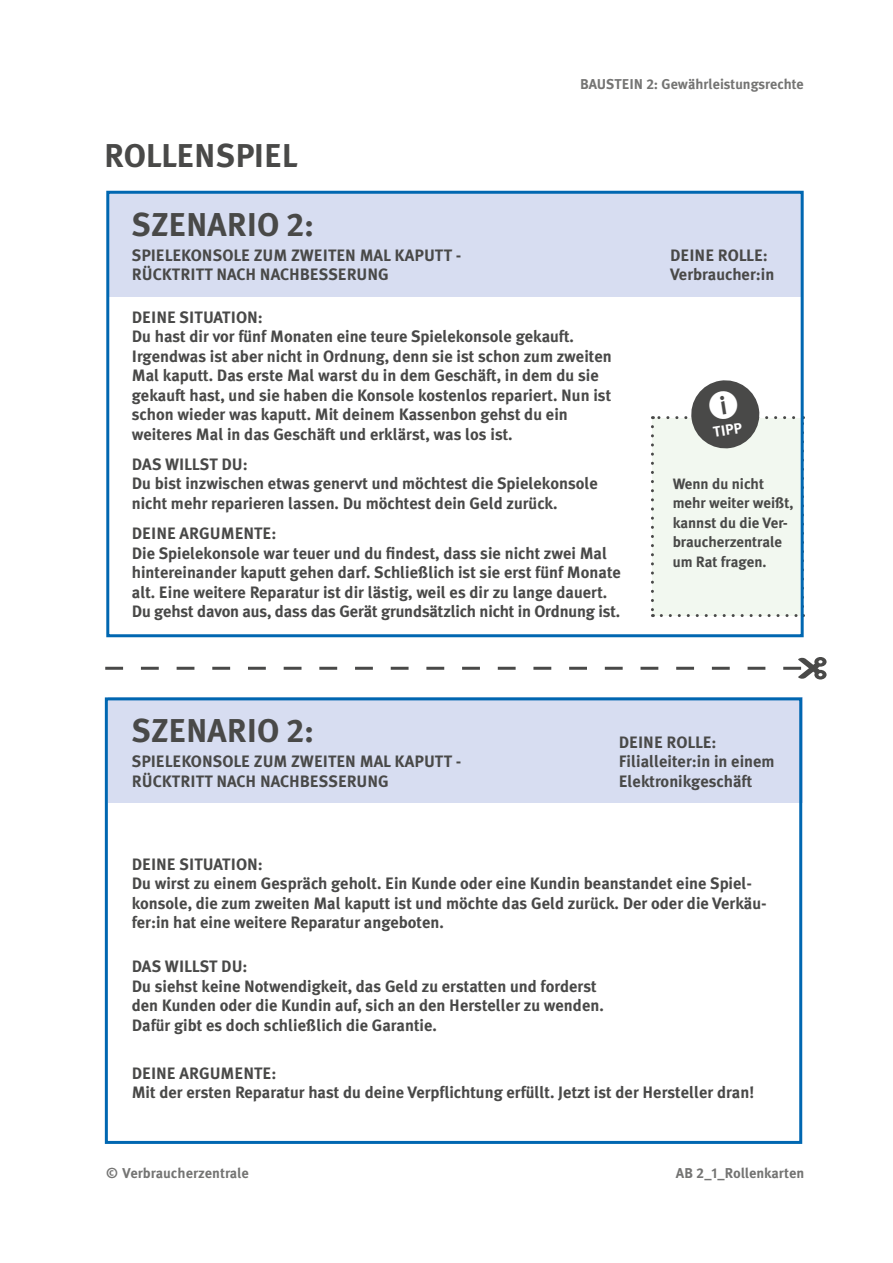
<style>
.page{position:relative;width:893px;height:1263px;background:#fff}
.page>*{position:absolute;margin:0;border:0;box-sizing:border-box;transform-origin:0 0}
.t1{font:700 33px "Meta Plus";color:#494948}
.t2{font:700 16.5px/19.5px "Meta Plus";color:#494948}
.t3{font:700 15px/19.5px "Meta Plus";color:#494948}
.t4{font:700 14.7px "Meta Plus";color:#fff}
.t5{font:700 14.25px "Meta Pro";color:#747473}
.t6{font:700 14.25px "Meta Plus";color:#747473}
.s1{font-family:"Meta Plus Bold Caps";font-weight:400}
</style>
<div class="page">
<div style="left:108px;top:191px;width:694px;height:106px;background:#d7ddf1"></div>
<div style="left:108px;top:697px;width:694px;height:106px;background:#d7ddf1"></div>
<div style="left:105px;top:697px;width:697px;height:447px;border:3px solid #0067b1"></div>
<div style="left:106px;top:191px;width:698px;height:446px;border:3px solid #0067b1"></div>
<svg style="left:105px;top:657px;width:721px;height:22px"></svg>
<svg style="left:651px;top:378px;width:153px;height:239px"></svg>
<h1 class="t1" style="left:104px;top:137px;width:195px">ROLLENSPIEL</h1>
<h1 class="t1" style="left:132px;top:205px;width:184px">SZENARIO <span class="s1">2</span>:</h1>
<p class="t6" style="left:580px;top:76px;width:225px">BAUSTEIN <span class="s1">2</span>: Gewährleistungsrechte</p>
<p class="t2" style="left:132px;top:245px;width:331px">SPIELEKONSOLE ZUM ZWEITEN MAL KAPUTT -<br>RÜCKTRITT NACH NACHBESSERUNG</p>
<p class="t2" style="left:670px;top:245px;width:106px">DEINE ROLLE:<br>Verbraucher:in</p>
<p class="t2" style="left:132px;top:307px;width:481px">DEINE SITUATION:<br>Du hast dir vor fünf Monaten eine teure Spielekonsole gekauft.<br>Irgendwas ist aber nicht in Ordnung, denn sie ist schon zum zweiten Mal kaputt. Das erste Mal warst du in dem Geschäft, in dem du sie gekauft hast, und sie haben die Konsole kostenlos repariert. Nun ist schon wieder was kaputt. Mit deinem Kassenbon gehst du ein weiteres Mal in das Geschäft und erklärst, was los ist.</p>
<p class="t2" style="left:132px;top:454px;width:468px">DAS WILLST DU:<br>Du bist inzwischen etwas genervt und möchtest die Spielekonsole nicht mehr reparieren lassen. Du möchtest dein Geld zurück.</p>
<p class="t2" style="left:132px;top:523px;width:491px">DEINE ARGUMENTE:<br>Die Spielekonsole war teuer und du findest, dass sie nicht zwei Mal hintereinander kaputt gehen darf. Schließlich ist sie erst fünf Monate alt. Eine weitere Reparatur ist dir lästig, weil es dir zu lange dauert.<br>Du gehst davon aus, dass das Gerät grundsätzlich nicht in Ordnung ist.</p>
<p class="t4" style="left:712px;top:423px;width:31px;rotate:-9deg">TIPP</p>
<p class="t3" style="left:673px;top:473px;width:122px">Wenn du nicht mehr weiter weißt, kannst du die Ver&shy;braucherzentrale um Rat fragen.</p>
<h1 class="t1" style="left:132px;top:712px;width:184px">SZENARIO <span class="s1">2</span>:</h1>
<p class="t2" style="left:132px;top:752px;width:331px">SPIELEKONSOLE ZUM ZWEITEN MAL KAPUTT -<br>RÜCKTRITT NACH NACHBESSERUNG</p>
<p class="t2" style="left:619px;top:732px;width:157px">DEINE ROLLE:<br>Filialleiter:in in einem<br>Elektronikgeschäft</p>
<p class="t2" style="left:132px;top:854px;width:636px">DEINE SITUATION:<br>Du wirst zu einem Gespräch geholt. Ein Kunde oder eine Kundin beanstandet eine Spiel&shy;konsole, die zum zweiten Mal kaputt ist und möchte das Geld zurück. Der oder die Verkäu&shy;fer:in hat eine weitere Reparatur angeboten.</p>
<p class="t2" style="left:132px;top:956px;width:474px">DAS WILLST DU:<br>Du siehst keine Notwendigkeit, das Geld zu erstatten und forderst den Kunden oder die Kundin auf, sich an den Hersteller zu wenden.<br>Dafür gibt es doch schließlich die Garantie.</p>
<p class="t2" style="left:132px;top:1063px;width:624px">DEINE ARGUMENTE:<br>Mit der ersten Reparatur hast du deine Verpflichtung erfüllt. Jetzt ist der Hersteller dran!</p>
<p class="t5" style="left:106px;top:1162px;width:144px">© Verbraucherzentrale</p>
<p class="t5" style="left:676px;top:1162px;width:130px">AB 2_1_Rollenkarten</p>
</div>
